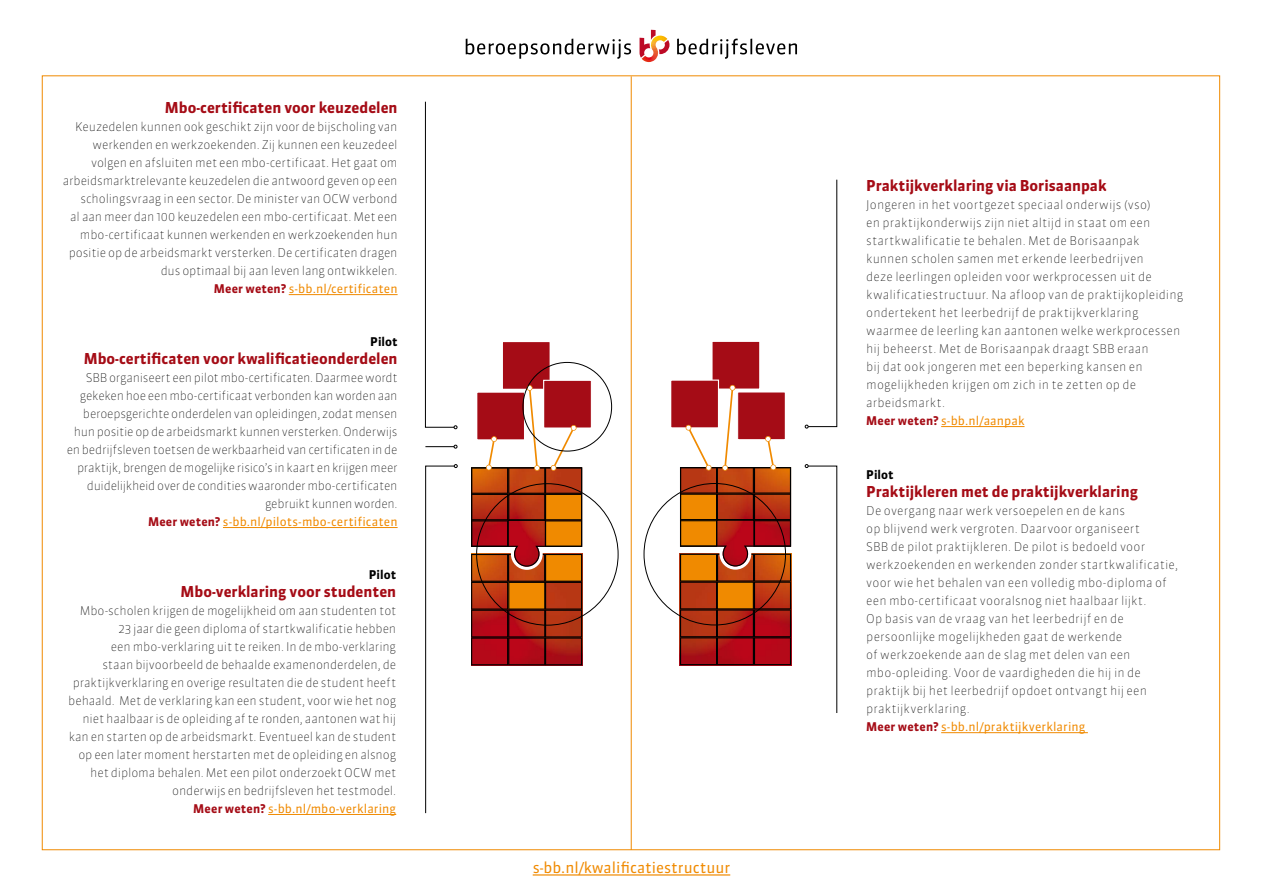
<style>
.page{position:relative;width:1263px;height:893px;background:#fff}
.page>*{position:absolute;margin:0;border:0;box-sizing:border-box;transform-origin:0 0}
.t1{font:700 15px "Sanuk OT";color:#a50c16}
.t2{font:15px "Sanuk OT";color:#f08a00}
.t3{font:100 12px/18px "Sanuk OT";color:#000}
.t4{font:100 12px/18px "Sanuk OT";letter-spacing:-.02em;color:#000;text-align:right}
.t5{font:700 12px "Sanuk OT";color:#000}
.s1{font-weight:700;color:#a50c16}
.s2{font-weight:400;color:#f08a00}
</style>
<div class="page">
<hr style="left:941px;top:426px;width:83px;height:1px;background:#f08a00">
<hr style="left:289px;top:294px;width:109px;height:1px;background:#f08a00">
<hr style="left:223px;top:527px;width:175px;height:1px;background:#f08a00">
<hr style="left:268px;top:814px;width:128px;height:1px;background:#f08a00">
<hr style="left:941px;top:732px;width:147px;height:1px;background:#f08a00">
<hr style="left:631px;top:76px;width:1px;height:774px;background:#f08a00">
<svg style="left:466px;top:39px;width:165px;height:20px"></svg>
<svg style="left:677px;top:39px;width:120px;height:20px"></svg>
<svg style="left:639px;top:30px;width:30px;height:32px"></svg>
<hr style="left:533px;top:874px;width:197px;height:1px;background:#f08a00">
<svg style="left:805px;top:179px;width:32px;height:249px"></svg>
<svg style="left:425px;top:101px;width:32px;height:328px"></svg>
<svg style="left:425px;top:445px;width:32px;height:3px"></svg>
<svg style="left:805px;top:464px;width:32px;height:249px"></svg>
<svg style="left:425px;top:464px;width:33px;height:349px"></svg>
<div style="left:502px;top:342px;width:48px;height:47px;background:#a50c16"></div>
<div style="left:502px;top:341px;width:49px;height:49px;border:1px solid #fff"></div>
<div style="left:544px;top:380px;width:47px;height:48px;background:#a50c16"></div>
<div style="left:543px;top:380px;width:49px;height:49px;border:1px solid #fff"></div>
<svg style="left:471px;top:385px;width:111px;height:280px"></svg>
<div style="left:712px;top:341px;width:48px;height:48px;background:#a50c16"></div>
<div style="left:711px;top:341px;width:49px;height:49px;border:1px solid #fff"></div>
<div style="left:671px;top:380px;width:47px;height:48px;background:#a50c16"></div>
<div style="left:670px;top:380px;width:49px;height:48px;border:1px solid #fff"></div>
<svg style="left:680px;top:385px;width:111px;height:280px"></svg>
<p class="t1" style="left:165px;top:98px;width:234px">Mbo-certificaten voor keuzedelen</p>
<p class="t3" style="left:63px;top:118px;width:336px;text-align:right">Keuzedelen kunnen ook geschikt zijn voor de bijscholing van werkenden en werkzoekenden. Zij kunnen een keuzedeel volgen en afsluiten met een mbo-certificaat. Het gaat om arbeidsmarktrelevante keuzedelen die antwoord geven op een scholingsvraag in een sector. De minister van OCW verbond<br>al aan meer dan 100 keuzedelen een mbo-certificaat. Met een mbo-certificaat kunnen werkenden en werkzoekenden hun positie op de arbeidsmarkt versterken. De certificaten dragen dus optimaal bij aan leven lang ontwikkelen.<br><span class="s1">Meer weten?</span> <span class="s2">s-bb.nl/certificaten</span></p>
<p class="t5" style="left:370px;top:334px;width:29px">Pilot</p>
<p class="t1" style="left:84px;top:349px;width:315px">Mbo-certificaten voor kwalificatieonderdelen</p>
<p class="t4" style="left:67px;top:369px;width:332px">SBB organiseert een pilot mbo-certificaten. Daarmee wordt gekeken hoe een mbo-certificaat verbonden kan worden aan beroepsgerichte onderdelen van opleidingen, zodat mensen hun positie op de arbeidsmarkt kunnen versterken. Onderwijs en bedrijfsleven toetsen de werkbaarheid van certificaten in de praktijk, brengen de mogelijke risico’s in kaart en krijgen meer duidelijkheid over de condities waaronder mbo-certificaten gebruikt kunnen worden.<br><span class="s1">Meer weten?</span> <span class="s2">s-bb.nl/pilots-mbo-certificaten</span></p>
<p class="t5" style="left:369px;top:567px;width:29px">Pilot</p>
<p class="t1" style="left:181px;top:582px;width:217px">Mbo-verklaring voor studenten</p>
<p class="t3" style="left:68px;top:602px;width:329px;text-align:right">Mbo-scholen krijgen de mogelijkheid om aan studenten tot 23 jaar die geen diploma of startkwalificatie hebben<br>een mbo-verklaring uit te reiken. In de mbo-verklaring<br>staan bijvoorbeeld de behaalde examenonderdelen, de praktijkverklaring en overige resultaten die de student heeft behaald. Met de verklaring kan een student, voor wie het nog niet haalbaar is de opleiding af te ronden, aantonen wat hij kan en starten op de arbeidsmarkt. Eventueel kan de student op een later moment herstarten met de opleiding en alsnog het diploma behalen. Met een pilot onderzoekt OCW met onderwijs en bedrijfsleven het testmodel.<br><span class="s1">Meer weten?</span> <span class="s2">s-bb.nl/mbo-verklaring</span></p>
<p class="t2" style="left:533px;top:858px;width:199px">s-bb.nl/kwalificatiestructuur</p>
<p class="t1" style="left:866px;top:176px;width:242px">Praktijkverklaring via Borisaanpak</p>
<p class="t3" style="left:866px;top:196px;width:319px">Jongeren in het voortgezet speciaal onderwijs (vso)<br>en praktijkonderwijs zijn niet altijd in staat om een startkwalificatie te behalen. Met de Borisaanpak kunnen scholen samen met erkende leerbedrijven<br>deze leerlingen opleiden voor werkprocessen uit de kwalificatiestructuur. Na afloop van de praktijkopleiding ondertekent het leerbedrijf de praktijkverklaring waarmee de leerling kan aantonen welke werkprocessen hij beheerst. Met de Borisaanpak draagt SBB eraan<br>bij dat ook jongeren met een beperking kansen en mogelijkheden krijgen om zich in te zetten op de arbeidsmarkt.<br><span class="s1">Meer weten?</span> <span class="s2">s-bb.nl/aanpak</span></p>
<p class="t5" style="left:866px;top:467px;width:29px">Pilot</p>
<p class="t1" style="left:866px;top:483px;width:273px">Praktijkleren met de praktijkverklaring</p>
<p class="t3" style="left:866px;top:502px;width:313px">De overgang naar werk versoepelen en de kans<br>op blijvend werk vergroten. Daarvoor organiseert<br>SBB de pilot praktijkleren. De pilot is bedoeld voor werkzoekenden en werkenden zonder startkwalificatie, voor wie het behalen van een volledig mbo-diploma of een mbo-certificaat vooralsnog niet haalbaar lijkt.<br>Op basis van de vraag van het leerbedrijf en de persoonlijke mogelijkheden gaat de werkende<br>of werkzoekende aan de slag met delen van een mbo-opleiding. Voor de vaardigheden die hij in de praktijk bij het leerbedrijf opdoet ontvangt hij een praktijkverklaring.<br><span class="s1">Meer weten?</span> <span class="s2">s-bb.nl/praktijkverklaring</span></p>
</div>
